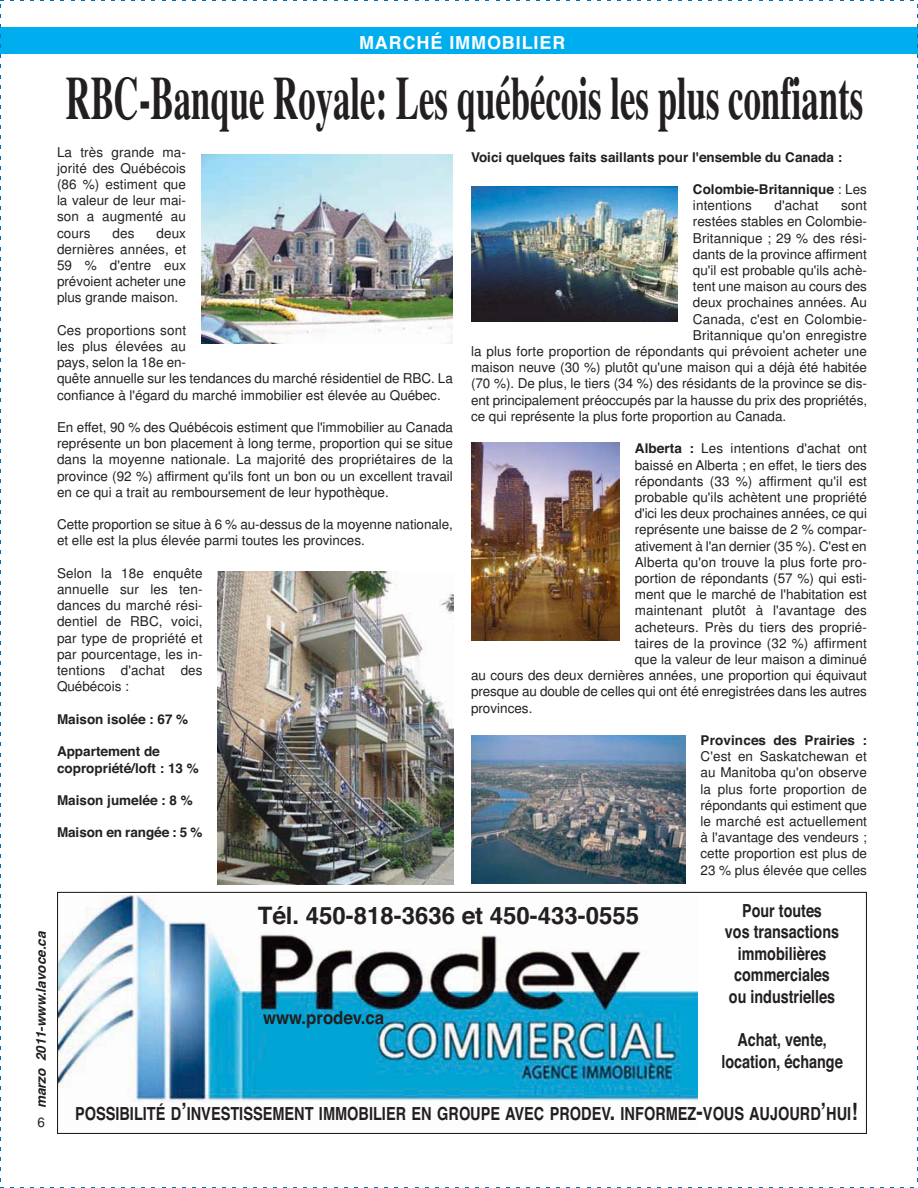
<style>
.page{position:relative;width:918px;height:1188px;background:#fff}
.page>*{position:absolute;margin:0;border:0;box-sizing:border-box;transform-origin:0 0}
.t1{font:700 61.2px "Times";color:#231f20;scale:.57 1}
.t2{font:700 24px "Helvetica";color:#231f20}
.t3{font:700 18px/21.6px "Helvetica";color:#231f20;text-align:center;scale:.8 1}
.t4{font:700 18px "Helvetica";color:#231f20;scale:.81 1}
.t5{font:700 18px "Helvetica";letter-spacing:.05em;color:#fff}
.t6{font:700 18px "Helvetica";color:#231f20;scale:.93 1}
.t7{font:13.5px/16.2px "Helvetica";color:#231f20;text-align:justify}
.t8{font:700 13.5px/16.2px "Helvetica";color:#231f20}
.t9{font:italic 700 13.5px "Helvetica";color:#231f20}
.s1{font-weight:400}
.s2{font-weight:700}
.s3{font-size:24px}
</style>
<div class="page">
<div style="left:0;top:27px;width:918px;height:27px;background:#00aeef"></div>
<img style="left:218px;top:571px;width:235px;height:314px">
<img style="left:201px;top:154px;width:252px;height:189px">
<img style="left:59px;top:895px;width:638px;height:207px">
<div style="left:57px;top:892px;width:810px;height:242px;border:1px solid #231f20"></div>
<img style="left:471px;top:187px;width:207px;height:135px">
<img style="left:471px;top:735px;width:215px;height:148px">
<img style="left:471px;top:442px;width:149px;height:199px">
<p class="t9" style="left:36px;top:1108px;width:179px;rotate:-90deg">marzo 2011-www.lavoce.ca</p>
<p class="t7" style="left:37px;top:1116px;width:9px">6</p>
<h3 class="t5" style="left:359px;top:37px;width:208px">MARCHÉ IMMOBILIER</h3>
<h1 class="t1" style="left:66px;top:77px;width:1401px">RBC-Banque Royale: Les québécois les plus confiants</h1>
<p class="t8" style="left:471px;top:150px;width:373px">Voici quelques faits saillants pour l'ensemble du Canada :</p>
<p class="t8" style="left:693px;top:182px;width:176px">Colombie-Britannique <span class="s1">: Les intentions</span></p>
<p class="t7" style="left:57px;top:145px;width:131px">La très grande ma&shy;jorité des Québécois (86 %) estiment que la valeur de leur mai&shy;son a augmenté au cours</p>
<p class="t7" style="left:775px;top:199px;width:45px">d'achat</p>
<p class="t7" style="left:841px;top:199px;width:27px">sont</p>
<p class="t7" style="left:693px;top:215px;width:176px">restées stables en Colombie-</p>
<p class="t7" style="left:693px;top:231px;width:175px">Britannique ; 29 % des rési-</p>
<p class="t7" style="left:693px;top:247px;width:175px">dants de la province affirment</p>
<p class="t7" style="left:693px;top:263px;width:176px">qu'il est probable qu'ils achè-</p>
<p class="t7" style="left:693px;top:280px;width:175px">tent une maison au cours des</p>
<p class="t7" style="left:693px;top:296px;width:176px">deux prochaines années. Au</p>
<p class="t7" style="left:693px;top:312px;width:175px">Canada, c'est en Colombie-</p>
<p class="t7" style="left:693px;top:328px;width:176px">Britannique qu'on enregistre</p>
<p class="t7" style="left:471px;top:344px;width:398px">la plus forte proportion de répondants qui prévoient acheter une</p>
<p class="t7" style="left:471px;top:361px;width:398px">maison neuve (30 %) plutôt qu'une maison qui a déjà été habitée</p>
<p class="t7" style="left:471px;top:377px;width:397px">(70 %). De plus, le tiers (34 %) des résidants de la province se dis-</p>
<p class="t7" style="left:471px;top:393px;width:398px">ent principalement préoccupés par la hausse du prix des propriétés,</p>
<p class="t7" style="left:471px;top:409px;width:317px">ce qui représente la plus forte proportion au Canada.</p>
<p class="t7" style="left:635px;top:442px;width:234px"><span class="s2">Alberta :</span> Les intentions d'achat ont</p>
<p class="t7" style="left:635px;top:458px;width:234px">baissé en Alberta ; en effet, le tiers des</p>
<p class="t7" style="left:635px;top:474px;width:234px">répondants (33 %) affirment qu'il est</p>
<p class="t7" style="left:635px;top:490px;width:234px">probable qu'ils achètent une propriété</p>
<p class="t7" style="left:635px;top:507px;width:234px">d'ici les deux prochaines années, ce qui</p>
<p class="t7" style="left:635px;top:523px;width:234px">représente une baisse de 2 % compar-</p>
<p class="t7" style="left:635px;top:539px;width:234px">ativement à l'an dernier (35 %). C'est en</p>
<p class="t7" style="left:635px;top:555px;width:234px">Alberta qu'on trouve la plus forte pro-</p>
<p class="t7" style="left:635px;top:571px;width:234px">portion de répondants (57 %) qui esti-</p>
<p class="t7" style="left:635px;top:588px;width:234px">ment que le marché de l'habitation est</p>
<p class="t7" style="left:635px;top:604px;width:234px">maintenant plutôt à l'avantage des</p>
<p class="t7" style="left:635px;top:620px;width:234px">acheteurs. Près du tiers des proprié-</p>
<p class="t7" style="left:635px;top:636px;width:234px">taires de la province (32 %) affirment</p>
<p class="t7" style="left:635px;top:652px;width:234px">que la valeur de leur maison a diminué</p>
<p class="t7" style="left:471px;top:669px;width:398px">au cours des deux dernières années, une proportion qui équivaut</p>
<p class="t7" style="left:471px;top:685px;width:397px">presque au double de celles qui ont été enregistrées dans les autres</p>
<p class="t7" style="left:471px;top:701px;width:63px">provinces.</p>
<p class="t8" style="left:701px;top:734px;width:168px">Provinces des Prairies :</p>
<p class="t7" style="left:701px;top:750px;width:168px">C'est en Saskatchewan et au Manitoba qu'on observe la plus forte proportion de répondants qui estiment que le marché est actuellement à l'avantage des vendeurs ; cette proportion est plus de 23 % plus élevée que celles</p>
<h3 class="t3" style="left:725px;top:901px;width:144px">Pour toutes<br>vos transactions immobilières commerciales ou industrielles</h3>
<h3 class="t3" style="left:721px;top:1031px;width:153px">Achat, vente, location, échange</h3>
<h3 class="t4" style="left:75px;top:1107px;width:968px">POSSIBILITÉ D<span class="s3">ʼ</span>INVESTISSEMENT IMMOBILIER EN GROUPE AVEC PRODEV<span class="s3">.</span> INFORMEZ<span class="s3">-</span>VOUS AUJOURD<span class="s3">ʼ</span>HUI<span class="s3">!</span></h3>
<p class="t7" style="left:57px;top:226px;width:131px;text-indent:99px">deux dernières années, et 59 % d'entre eux prévoient acheter une plus grande maison.</p>
<p class="t7" style="left:57px;top:323px;width:397px;text-align:left">Ces proportions sont<br>les plus élevées au<br>pays, selon la 18e en-<br>quête annuelle sur les tendances du marché résidentiel de RBC. La confiance à l'égard du marché immobilier est élevée au Québec.</p>
<p class="t7" style="left:57px;top:421px;width:398px">En effet, 90 % des Québécois estiment que l'immobilier au Canada représente un bon placement à long terme, proportion qui se situe dans la moyenne nationale. La majorité des propriétaires de la province (92 %) affirment qu'ils font un bon ou un excellent travail en ce qui a trait au remboursement de leur hypothèque.</p>
<p class="t7" style="left:57px;top:518px;width:398px">Cette proportion se situe à 6 % au-dessus de la moyenne nationale, et elle est la plus élevée parmi toutes les provinces.</p>
<p class="t7" style="left:57px;top:566px;width:147px">Selon la 18e enquête annuelle sur les ten&shy;dances du marché rési&shy;dentiel de RBC, voici, par type de propriété et par pourcentage, les in&shy;tentions d'achat des Québécois :</p>
<p class="t8" style="left:57px;top:712px;width:133px">Maison isolée : 67 %</p>
<p class="t8" style="left:57px;top:745px;width:143px">Appartement de copropriété/loft : 13 %</p>
<p class="t8" style="left:57px;top:793px;width:137px">Maison jumelée : 8 %</p>
<p class="t8" style="left:57px;top:826px;width:147px">Maison en rangée : 5 %</p>
<p class="t7" style="left:112px;top:226px;width:24px">des</p>
<h2 class="t2" style="left:258px;top:906px;width:383px">Tél. 450-818-3636 et 450-433-0555</h2>
<h3 class="t6" style="left:263px;top:1011px;width:132px">www.prodev.ca</h3>
</div>
